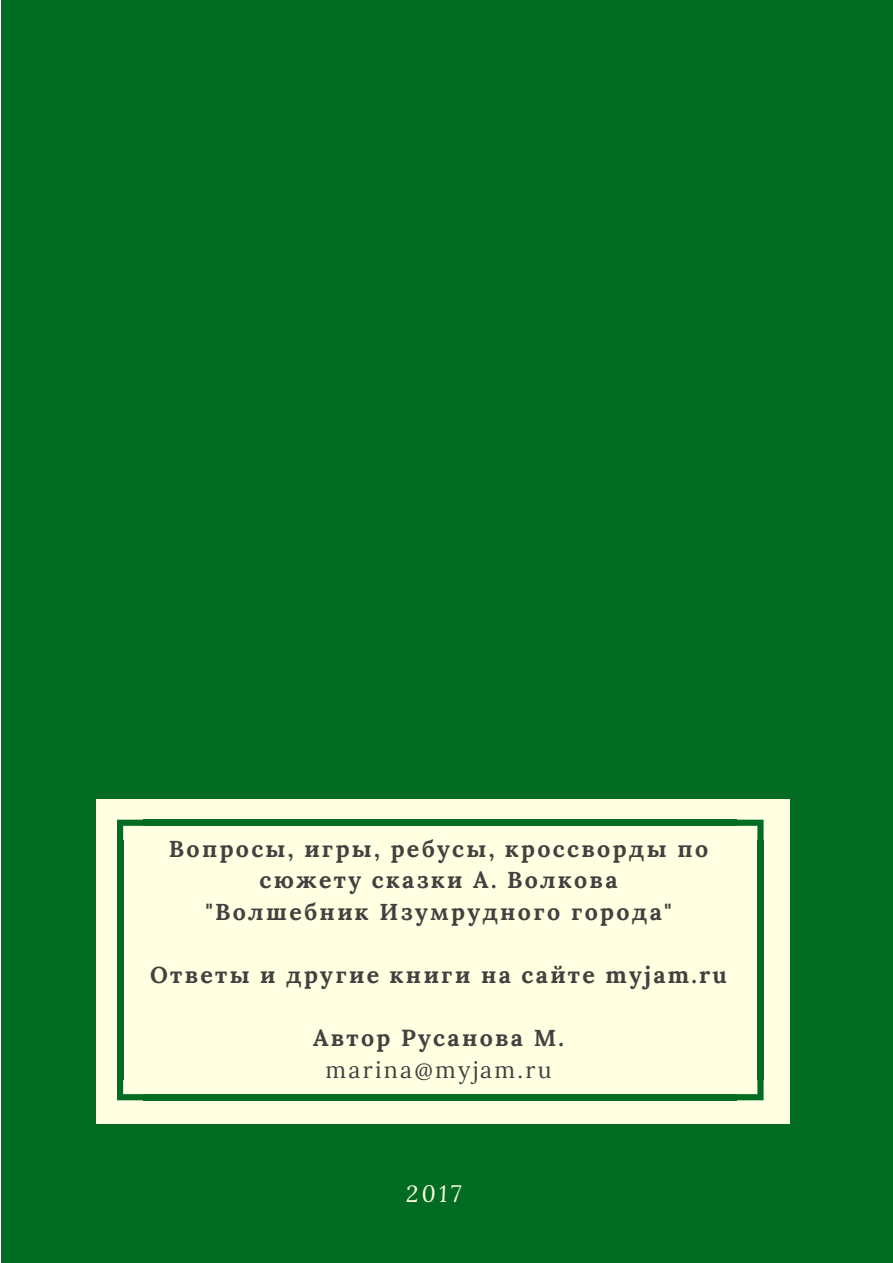
<style>
.page{position:relative;width:893px;height:1263px;background:#fff}
.page>*{position:absolute;margin:0;border:0;box-sizing:border-box;transform-origin:0 0}
.t1{font:700 23.25px/31.5px "Lora";letter-spacing:.1em;color:#42413f;text-align:center}
.t2{font:23.25px "Lora";letter-spacing:.1em;color:#42413f}
.t3{font:italic 23.25px "Lora";color:#ffffe2}
</style>
<div class="page">
<div style="left:1px;top:0;width:892px;height:1263px;background:#036c23"></div>
<div style="left:96px;top:799px;width:693px;height:325px;background:#ffffe2"></div>
<svg style="left:117px;top:820px;width:26px;height:22px"></svg>
<div style="left:117px;top:841px;width:6px;height:239px;background:#036c23"></div>
<svg style="left:117px;top:1079px;width:26px;height:21px"></svg>
<div style="left:143px;top:1094px;width:593px;height:6px;background:#036c23"></div>
<svg style="left:736px;top:1080px;width:28px;height:20px"></svg>
<div style="left:757px;top:841px;width:7px;height:239px;background:#036c23"></div>
<div style="left:143px;top:820px;width:593px;height:6px;background:#036c23"></div>
<svg style="left:736px;top:820px;width:28px;height:21px"></svg>
<p class="t1" style="left:169px;top:833px;width:541px">Вопросы, игры, ребусы, кроссворды по сюжету сказки А. Волкова<br>"Волшебник Изумрудного города"</p>
<p class="t1" style="left:150px;top:959px;width:578px">Ответы и другие книги на сайте myjam.ru</p>
<p class="t1" style="left:313px;top:1022px;width:252px">Автор Русанова М.</p>
<p class="t2" style="left:325px;top:1054px;width:228px">marina@myjam.ru</p>
<p class="t3" style="left:406px;top:1177px;width:57px">2017</p>
</div>
